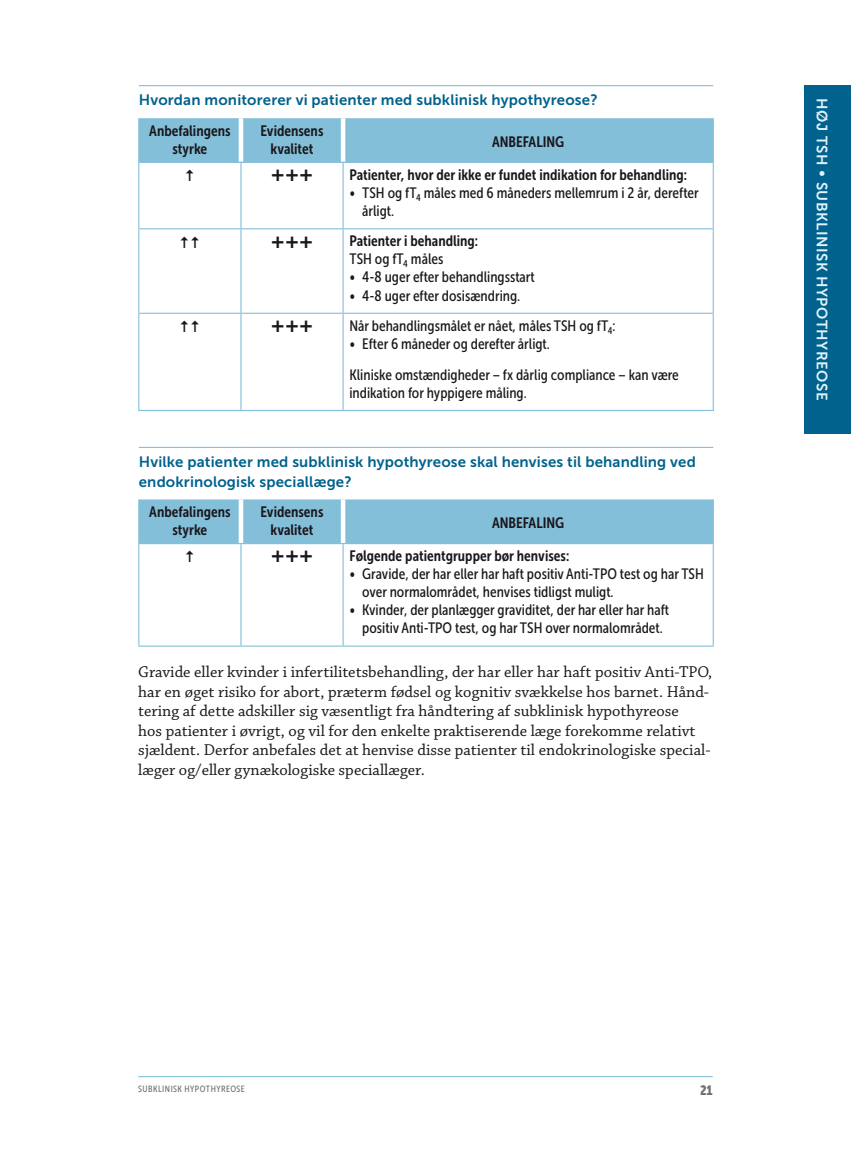
<style>
.page{position:relative;width:851px;height:1149px;background:#fff}
.page>*{position:absolute;margin:0;border:0;box-sizing:border-box;transform-origin:0 0}
.t1{font:16.5px/19.5px "Chaparral Pro";color:#1a171c}
.t2{font:15.75px "Ding 1";color:#1a171c}
.t3{font:15.75px "Ding 2";color:#1a171c}
.t4{font:15px/18px "Museo Sans Cond 500";color:#1a171c}
.t5{font:15px/18px "Museo Sans Cond 700";color:#1a171c;text-align:center}
.t6{font:15px/19.5px "Museo Sans 700";letter-spacing:.01em;color:#00628d}
.t7{font:15px "Museo Sans 700";letter-spacing:.035em;color:#e0f2fb}
.t8{font:13.5px "Museo Sans Cond 900";color:#707173}
.t9{font:9px "Museo Sans Cond 500";letter-spacing:.055em;color:#707173}
</style>
<div class="page">
<hr style="left:138px;top:1075px;width:574px;height:1px;background:#84bfd9">
<div style="left:139px;top:118px;width:573px;height:44px;background:#84bfd9"></div>
<hr style="left:239px;top:118px;width:4px;height:44px;background:#fff">
<hr style="left:341px;top:118px;width:4px;height:44px;background:#fff">
<hr style="left:139px;top:85px;width:102px;height:1px;background:#84bfd9">
<hr style="left:241px;top:85px;width:102px;height:1px;background:#84bfd9">
<hr style="left:343px;top:85px;width:370px;height:1px;background:#84bfd9">
<hr style="left:138px;top:118px;width:1px;height:44px;background:#84bfd9">
<hr style="left:712px;top:118px;width:1px;height:44px;background:#84bfd9">
<hr style="left:138px;top:163px;width:1px;height:65px;background:#84bfd9">
<hr style="left:138px;top:229px;width:1px;height:83px;background:#84bfd9">
<hr style="left:138px;top:162px;width:103px;height:1px;background:#84bfd9">
<hr style="left:138px;top:228px;width:103px;height:1px;background:#84bfd9">
<hr style="left:240px;top:163px;width:1px;height:65px;background:#84bfd9">
<hr style="left:240px;top:229px;width:1px;height:83px;background:#84bfd9">
<hr style="left:241px;top:162px;width:102px;height:1px;background:#84bfd9">
<hr style="left:343px;top:162px;width:370px;height:1px;background:#84bfd9">
<hr style="left:241px;top:228px;width:102px;height:1px;background:#84bfd9">
<hr style="left:342px;top:163px;width:1px;height:65px;background:#84bfd9">
<hr style="left:712px;top:163px;width:1px;height:65px;background:#84bfd9">
<hr style="left:342px;top:229px;width:1px;height:83px;background:#84bfd9">
<hr style="left:712px;top:229px;width:1px;height:83px;background:#84bfd9">
<hr style="left:712px;top:314px;width:1px;height:96px;background:#84bfd9">
<hr style="left:138px;top:314px;width:1px;height:96px;background:#84bfd9">
<hr style="left:138px;top:312px;width:103px;height:2px;background:#84bfd9">
<hr style="left:138px;top:410px;width:103px;height:1px;background:#84bfd9">
<hr style="left:240px;top:314px;width:1px;height:96px;background:#84bfd9">
<hr style="left:343px;top:228px;width:370px;height:1px;background:#84bfd9">
<hr style="left:241px;top:312px;width:102px;height:2px;background:#84bfd9">
<hr style="left:343px;top:312px;width:370px;height:2px;background:#84bfd9">
<hr style="left:343px;top:410px;width:370px;height:1px;background:#84bfd9">
<hr style="left:342px;top:314px;width:1px;height:96px;background:#84bfd9">
<hr style="left:241px;top:410px;width:102px;height:1px;background:#84bfd9">
<div style="left:139px;top:499px;width:573px;height:44px;background:#84bfd9"></div>
<hr style="left:239px;top:499px;width:4px;height:44px;background:#fff">
<hr style="left:341px;top:499px;width:4px;height:44px;background:#fff">
<hr style="left:139px;top:446px;width:102px;height:2px;background:#84bfd9">
<hr style="left:241px;top:446px;width:102px;height:2px;background:#84bfd9">
<hr style="left:343px;top:446px;width:370px;height:2px;background:#84bfd9">
<hr style="left:138px;top:499px;width:1px;height:44px;background:#84bfd9">
<hr style="left:712px;top:499px;width:1px;height:44px;background:#84bfd9">
<hr style="left:138px;top:544px;width:1px;height:101px;background:#84bfd9">
<hr style="left:138px;top:543px;width:103px;height:1px;background:#84bfd9">
<hr style="left:138px;top:645px;width:103px;height:1px;background:#84bfd9">
<hr style="left:240px;top:544px;width:1px;height:101px;background:#84bfd9">
<hr style="left:241px;top:543px;width:102px;height:1px;background:#84bfd9">
<hr style="left:343px;top:543px;width:370px;height:1px;background:#84bfd9">
<hr style="left:241px;top:645px;width:102px;height:1px;background:#84bfd9">
<hr style="left:342px;top:544px;width:1px;height:101px;background:#84bfd9">
<hr style="left:712px;top:544px;width:1px;height:101px;background:#84bfd9">
<hr style="left:343px;top:645px;width:370px;height:1px;background:#84bfd9">
<div style="left:804px;top:85px;width:46px;height:349px;background:#00628d"></div>
<p class="t6" style="left:139px;top:90px;width:460px">Hvordan monitorerer vi patienter med subklinisk hypothyreose?</p>
<p class="t5" style="left:149px;top:122px;width:83px">Anbefalingens styrke</p>
<p class="t5" style="left:260px;top:122px;width:64px">Evidensens kvalitet</p>
<p class="t5" style="left:492px;top:132px;width:74px">ANBEFALING</p>
<p class="t3" style="left:184px;top:166px;width:12px">¥</p>
<p class="t2" style="left:271px;top:168px;width:44px">ÐÐÐ</p>
<p class="t5" style="left:349px;top:166px;width:339px">Patienter, hvor der ikke er fundet indikation for behandling:</p>
<p class="t4" style="left:362px;top:184px;width:338px;text-indent:-13px">• TSH og fT<sub>4</sub> måles med 6 måneders mellemrum i 2 år, derefter årligt.</p>
<p class="t3" style="left:179px;top:233px;width:23px">¥¥</p>
<p class="t2" style="left:271px;top:234px;width:44px">ÐÐÐ</p>
<p class="t5" style="left:349px;top:232px;width:130px">Patienter i behandling:</p>
<p class="t4" style="left:349px;top:250px;width:95px">TSH og fT<sub>4</sub> måles</p>
<p class="t4" style="left:349px;top:268px;width:187px">• 4-8 uger efter behandlingsstart</p>
<p class="t4" style="left:349px;top:286px;width:172px">• 4-8 uger efter dosisændring.</p>
<p class="t3" style="left:179px;top:317px;width:23px">¥¥</p>
<p class="t2" style="left:271px;top:319px;width:44px">ÐÐÐ</p>
<p class="t4" style="left:349px;top:317px;width:267px">Når behandlingsmålet er nået, måles TSH og fT<sub>4</sub>:</p>
<p class="t4" style="left:349px;top:328px;width:331px;line-height:30.8px">• Efter 6 måneder og derefter årligt.<br>Kliniske omstændigheder − fx dårlig compliance − kan være</p>
<p class="t4" style="left:349px;top:383px;width:179px">indikation for hyppigere måling.</p>
<p class="t6" style="left:139px;top:452px;width:558px">Hvilke patienter med subklinisk hypothyreose skal henvises til behandling ved endokrinologisk speciallæge?</p>
<p class="t5" style="left:149px;top:503px;width:83px">Anbefalingens styrke</p>
<p class="t5" style="left:260px;top:503px;width:64px">Evidensens kvalitet</p>
<p class="t5" style="left:492px;top:513px;width:74px">ANBEFALING</p>
<p class="t3" style="left:184px;top:547px;width:12px">¥</p>
<p class="t2" style="left:271px;top:549px;width:44px">ÐÐÐ</p>
<p class="t5" style="left:349px;top:547px;width:221px">Følgende patientgrupper bør henvises:</p>
<p class="t4" style="left:362px;top:565px;width:343px;text-indent:-13px">• Gravide, der har eller har haft positiv Anti-TPO test og har TSH over normalområdet, henvises tidligst muligt.</p>
<p class="t4" style="left:349px;top:601px;width:321px;text-align:center">• Kvinder, der planlægger graviditet, der har eller har haft positiv Anti-TPO test, og har TSH over normalområdet.</p>
<p class="t1" style="left:138px;top:662px;width:575px">Gravide eller kvinder i infertilitetsbehandling, der har eller har haft positiv Anti-TPO, har en øget risiko for abort, præterm fødsel og kognitiv svækkelse hos barnet. Hånd&shy;tering af dette adskiller sig væsentligt fra håndtering af subklinisk hypothyreose<br>hos patienter i øvrigt, og vil for den enkelte praktiserende læge forekomme relativt sjældent. Derfor anbefales det at henvise disse patienter til endokrinologiske special&shy;læger og/eller gynækologiske speciallæger.</p>
<p class="t7" style="left:830px;top:98px;width:304px;rotate:90deg">HØJ TSH • SUBKLINISK HYPOTHYREOSE</p>
<p class="t9" style="left:138px;top:1083px;width:108px">Subklinisk hypothyreose</p>
<p class="t8" style="left:700px;top:1082px;width:14px">21</p>
</div>
